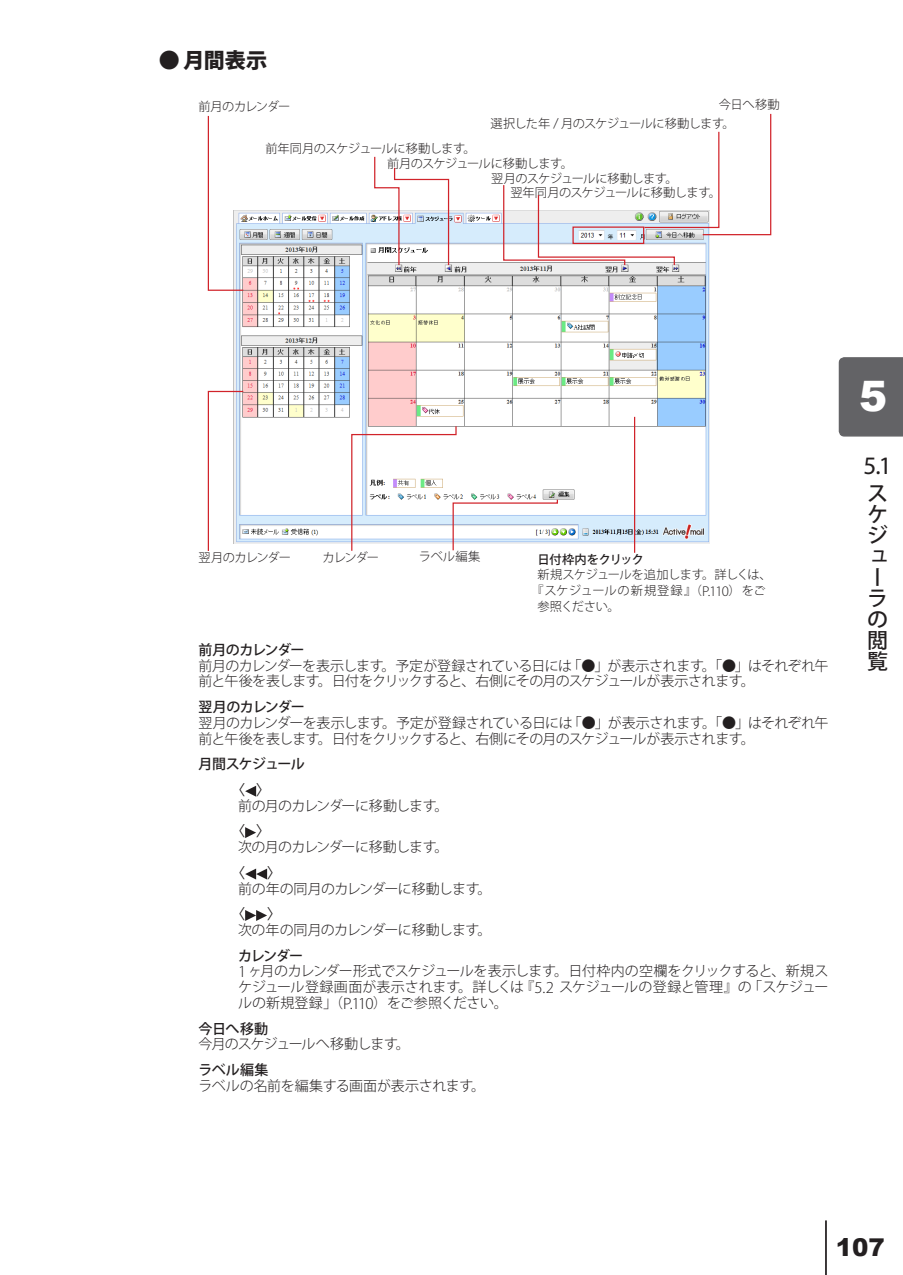
<style>
.page{position:relative;width:903px;height:1275px;background:#fff}
.page>*{position:absolute;margin:0;border:0;box-sizing:border-box;transform-origin:0 0}
.t1{font:900 42px "Arial";color:#fff}
.t2{font:25.2px "Myriad Pro";color:#231f20}
.t3{font:900 24.5px "Arial";color:#231f20}
.t4{font:500 21px/21px "Koz Go Pro";color:#231f20}
.t5{font:800 21px "Koz Go Pro";color:#231f20}
.定義リストアイテム{font:300 14px/15.8px "Koz Go Pro";letter-spacing:-.03em;color:#231f20}
.定義リストアイテムlevel2{font:300 14px/15.8px "Koz Go Pro";letter-spacing:-.035em;color:#231f20;text-align:justify}
.定義リストアイテムlevel2-2{font:300 14px "Koz Go Pro";letter-spacing:-.055em;color:#231f20}
.定義リストタイトル{font:500 14px "Koz Go Pro";letter-spacing:-.04em;color:#231f20}
.定義リストタイトル-2{font:500 14px "Koz Go Pro";letter-spacing:-.07em;color:#231f20}
.定義リストアイテム-2{font:300 14px "Koz Go Pro";letter-spacing:-.06em;color:#231f20}
.定義リストタイトルlevel2{font:500 14px "Koz Go Pro";letter-spacing:-.085em;color:#231f20}
.t6{font:300 12.25px "Koz Go Pro";letter-spacing:-.045em;color:#231f20}
.t7{font:300 12.25px "Koz Go Pro";letter-spacing:.04em;color:#231f20}
.t8{font:300 12.25px "Koz Go Pro";letter-spacing:-.085em;color:#231f20}
.t9{font:500 12.25px "Koz Go Pro";letter-spacing:-.015em;color:#231f20}
.s1{font-family:"Myriad Pro";font-size:14.35px}
.s2{font-family:"Myriad Pro";font-size:14.7px}
.s3{font-family:"Myriad Pro";font-size:16.8px}
.s4{font-family:"Myriad Pro";font-size:16.45px}
.s5{font-size:24.68px}
</style>
<div class="page">
<hr style="left:825px;top:1220px;width:2px;height:55px;background:#231f20">
<div style="left:839px;top:357px;width:64px;height:80px;background:#636366"></div>
<img style="left:233px;top:210px;width:477px;height:333px">
<svg style="left:207px;top:115px;width:37px;height:176px"></svg>
<svg style="left:373px;top:156px;width:77px;height:110px"></svg>
<svg style="left:207px;top:390px;width:37px;height:161px"></svg>
<svg style="left:351px;top:425px;width:208px;height:126px"></svg>
<hr style="left:634px;top:417px;width:1px;height:136px;background:#d1232a">
<svg style="left:502px;top:113px;width:270px;height:153px"></svg>
<svg style="left:245px;top:786px;width:11px;height:11px"></svg>
<svg style="left:245px;top:827px;width:11px;height:11px"></svg>
<svg style="left:245px;top:868px;width:22px;height:11px"></svg>
<svg style="left:245px;top:910px;width:22px;height:11px"></svg>
<p class="t5" style="left:159px;top:47px;width:110px">● 月間表示</p>
<p class="t8" style="left:198px;top:98px;width:93px">前月のカレンダー</p>
<p class="t6" style="left:265px;top:140px;width:212px">前年同月のスケジュールに移動します。</p>
<p class="t6" style="left:719px;top:96px;width:62px">今日へ移動</p>
<p class="t6" style="left:491px;top:115px;width:246px">選択した年 <span class="s1">/</span> 月のスケジュールに移動します。</p>
<p class="t6" style="left:387px;top:155px;width:187px">前月のスケジュールに移動します。</p>
<p class="t6" style="left:510px;top:185px;width:212px">翌年同月のスケジュールに移動します。</p>
<p class="t6" style="left:491px;top:170px;width:188px">翌月のスケジュールに移動します。</p>
<p class="t8" style="left:198px;top:549px;width:94px">翌月のカレンダー</p>
<p class="t6" style="left:323px;top:549px;width:58px">カレンダー</p>
<p class="t6" style="left:419px;top:548px;width:63px">ラベル編集</p>
<p class="t9" style="left:537px;top:551px;width:108px">日付枠内をクリック</p>
<p class="t6" style="left:537px;top:567px;width:236px">新規スケジュールを追加します。詳しくは、</p>
<p class="t7" style="left:531px;top:583px;width:236px">『スケジュールの新規登録』（<span class="s1">P.</span><span class="s2">110</span>）をご</p>
<p class="t6" style="left:537px;top:598px;width:84px">参照ください。</p>
<p class="定義リストタイトル-2" style="left:198px;top:641px;width:107px">前月のカレンダー</p>
<p class="定義リストアイテム" style="left:198px;top:658px;width:631px">前月のカレンダーを表示します。予定が登録されている日には「●」が表示されます。「●」はそれぞれ午前と午後を表します。日付をクリックすると、右側にその月のスケジュールが表示されます。</p>
<p class="定義リストタイトル-2" style="left:198px;top:698px;width:108px">翌月のカレンダー</p>
<p class="定義リストアイテム" style="left:198px;top:715px;width:631px">翌月のカレンダーを表示します。予定が登録されている日には「●」が表示されます。「●」はそれぞれ午前と午後を表します。日付をクリックすると、右側にその月のスケジュールが表示されます。</p>
<p class="定義リストタイトル" style="left:198px;top:755px;width:108px">月間スケジュール</p>
<p class="定義リストタイトルlevel2" style="left:231px;top:781px;width:40px">〈 〉</p>
<p class="定義リストアイテムlevel2-2" style="left:238px;top:796px;width:212px">前の月のカレンダーに移動します。</p>
<p class="定義リストタイトルlevel2" style="left:231px;top:822px;width:40px">〈 〉</p>
<p class="定義リストアイテムlevel2-2" style="left:238px;top:838px;width:212px">次の月のカレンダーに移動します。</p>
<p class="定義リストタイトルlevel2" style="left:231px;top:864px;width:15px">〈</p>
<p class="定義リストタイトルlevel2" style="left:267px;top:864px;width:15px">〉</p>
<p class="定義リストアイテムlevel2" style="left:238px;top:881px;width:255px">前の年の同月のカレンダーに移動します。</p>
<p class="定義リストタイトルlevel2" style="left:231px;top:905px;width:15px">〈</p>
<p class="定義リストタイトルlevel2" style="left:267px;top:905px;width:15px">〉</p>
<p class="定義リストアイテムlevel2" style="left:238px;top:922px;width:255px">次の年の同月のカレンダーに移動します。</p>
<p class="定義リストタイトルlevel2" style="left:238px;top:947px;width:66px">カレンダー</p>
<p class="定義リストアイテムlevel2" style="left:238px;top:963px;width:592px"><span class="s3">1</span> ヶ月のカレンダー形式でスケジュールを表示します。日付枠内の空欄をクリックすると、新規スケジュール登録画面が表示されます。詳しくは『<span class="s3">5</span><span class="s4">.</span><span class="s3">2</span> スケジュールの登録と管理』の「スケジュールの新規登録」（<span class="s4">P.</span><span class="s3">110</span>）をご参照ください。</p>
<p class="定義リストタイトル" style="left:198px;top:1019px;width:71px">今日へ移動</p>
<p class="定義リストアイテム-2" style="left:198px;top:1035px;width:213px">今月のスケジュールへ移動します。</p>
<p class="定義リストタイトル" style="left:198px;top:1061px;width:72px">ラベル編集</p>
<p class="定義リストアイテム" style="left:198px;top:1078px;width:288px">ラベルの名前を編集する画面が表示されます。</p>
<h1 class="t1" style="left:859px;top:365px;width:30px">5</h1>
<h2 class="t2" style="left:863px;top:450px;width:30px">5<span class="s5">.</span>1</h2>
<h3 class="t4" style="left:867px;top:484px;width:22px">スケジューラの閲覧</h3>
<p class="t3" style="left:836px;top:1230px;width:51px">107</p>
</div>
